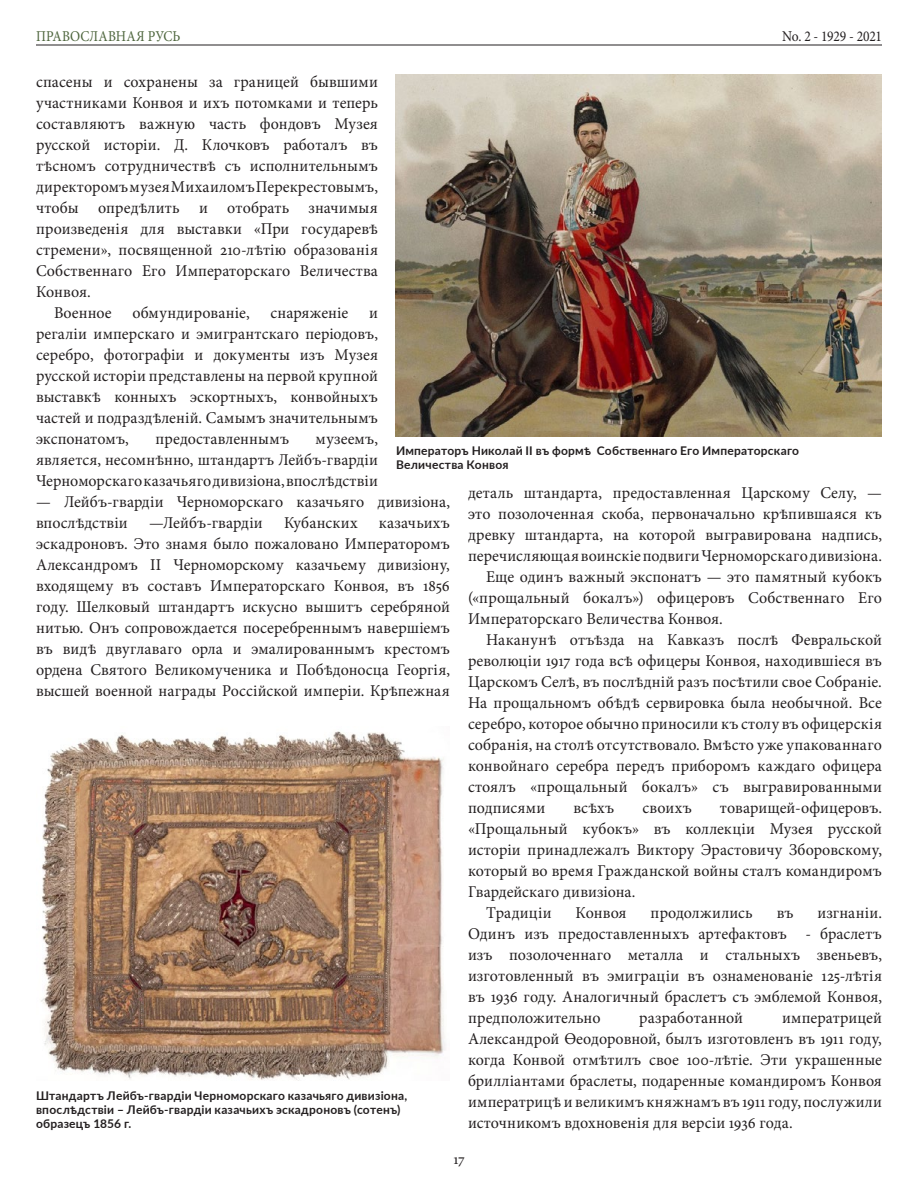
<style>
.page{position:relative;width:918px;height:1188px;background:#fff}
.page>*{position:absolute;margin:0;border:0;box-sizing:border-box;transform-origin:0 0}
.t1{font:16.5px/21px "Minion Pro";letter-spacing:.01em;color:#231f20;text-align:justify}
.t2{font:15px "Minion Pro";letter-spacing:.01em;color:#4d653c;scale:.9 1}
.t3{font:15px "Minion Pro";letter-spacing:-.02em;color:#231f20;scale:.9 1}
.t4{font:15px "Minion Pro";letter-spacing:-.02em;color:#231f20}
.t5{font:700 12px/14.4px "Lato";letter-spacing:.02em;color:#231f20}
</style>
<div class="page">
<img style="left:396px;top:75px;width:486px;height:361px">
<img style="left:41px;top:731px;width:405px;height:349px">
<hr style="left:36px;top:45px;width:846px;height:1px;background:#231f20">
<p class="t2" style="left:36px;top:26px;width:162px">ПРАВОСЛАВНАЯ РУСЬ</p>
<p class="t3" style="left:782px;top:26px;width:112px">No. 2 - 1929 - 2021</p>
<p class="t1" style="left:36px;top:71px;width:343px">спасены и сохранены за границей бывшими</p>
<p class="t1" style="left:36px;top:92px;width:343px">участниками Конвоя и ихъ потомками и теперь</p>
<p class="t1" style="left:36px;top:113px;width:343px">составляютъ важную часть фондовъ Музея</p>
<p class="t1" style="left:36px;top:134px;width:343px">русской исторіи. Д. Клочковъ работалъ въ</p>
<p class="t1" style="left:36px;top:155px;width:344px">тѣсномъ сотрудничествѣ съ исполнительнымъ</p>
<p class="t1" style="left:36px;top:176px;width:344px">директоромъ музея Михаиломъ Перекрестовымъ,</p>
<p class="t1" style="left:36px;top:197px;width:343px">чтобы опредѣлить и отобрать значимыя</p>
<p class="t1" style="left:36px;top:218px;width:343px">произведенія для выставки «При государевѣ</p>
<p class="t1" style="left:36px;top:239px;width:344px">стремени», посвященной 210-лѣтію образованія</p>
<p class="t1" style="left:36px;top:260px;width:344px">Собственнаго Его Императорскаго Величества</p>
<p class="t1" style="left:36px;top:281px;width:56px">Конвоя.</p>
<p class="t1" style="left:54px;top:302px;width:59px">Военное</p>
<p class="t1" style="left:132px;top:302px;width:119px">обмундированіе,</p>
<p class="t1" style="left:271px;top:302px;width:79px">снаряженіе</p>
<p class="t1" style="left:36px;top:302px;width:344px;text-indent:333px">и регаліи имперскаго и эмигрантскаго періодовъ, серебро, фотографіи и документы изъ Музея русской исторіи представлены на первой крупной выставкѣ конныхъ эскортныхъ, конвойныхъ частей и подраздѣленій. Самымъ значительнымъ экспонатомъ,</p>
<p class="t1" style="left:155px;top:428px;width:135px">предоставленнымъ</p>
<p class="t1" style="left:36px;top:428px;width:344px;text-indent:280px">музеемъ, является, несомнѣнно, штандартъ Лейбъ-гвардіи Черноморскаго казачьяго дивизіона, впослѣдствіи</p>
<p class="t1" style="left:36px;top:491px;width:416px">— Лейбъ-гвардіи Черноморскаго казачьяго дивизіона, впослѣдствіи</p>
<p class="t5" style="left:396px;top:443px;width:405px">Императоръ Николай II въ формѣ Собственнаго Его Императорскаго<br>Величества Конвоя</p>
<p class="t1" style="left:468px;top:482px;width:415px">деталь штандарта, предоставленная Царскому Селу, —</p>
<p class="t1" style="left:468px;top:503px;width:416px">это позолоченная скоба, первоначально крѣпившаяся къ</p>
<p class="t1" style="left:468px;top:524px;width:416px">древку штандарта, на которой выгравирована надпись,</p>
<p class="t1" style="left:468px;top:545px;width:416px">перечисляющая воинскіе подвиги Черноморскаго дивизіона.</p>
<p class="t1" style="left:486px;top:566px;width:397px">Еще одинъ важный экспонатъ — это памятный кубокъ</p>
<p class="t1" style="left:468px;top:587px;width:416px">(«прощальный бокалъ») офицеровъ Собственнаго Его</p>
<p class="t1" style="left:468px;top:608px;width:256px">Императорскаго Величества Конвоя.</p>
<p class="t1" style="left:486px;top:629px;width:397px">Наканунѣ отъѣзда на Кавказъ послѣ Февральской</p>
<p class="t1" style="left:468px;top:650px;width:415px">революціи 1917 года всѣ офицеры Конвоя, находившіеся въ</p>
<p class="t1" style="left:468px;top:671px;width:415px">Царскомъ Селѣ, въ послѣдній разъ посѣтили свое Собраніе.</p>
<p class="t1" style="left:468px;top:692px;width:416px">На прощальномъ обѣдѣ сервировка была необычной. Все</p>
<p class="t1" style="left:468px;top:713px;width:416px">серебро, которое обычно приносили къ столу въ офицерскія</p>
<p class="t1" style="left:468px;top:734px;width:416px">собранія, на столѣ отсутствовало. Вмѣсто уже упакованнаго</p>
<p class="t1" style="left:468px;top:755px;width:415px">конвойнаго серебра передъ приборомъ каждаго офицера</p>
<p class="t1" style="left:468px;top:776px;width:416px">стоялъ «прощальный бокалъ» съ выгравированными</p>
<p class="t1" style="left:468px;top:797px;width:79px">подписями</p>
<p class="t1" style="left:573px;top:797px;width:42px">всѣхъ</p>
<p class="t1" style="left:642px;top:797px;width:51px">своихъ</p>
<p class="t1" style="left:720px;top:797px;width:164px">товарищей-офицеровъ.</p>
<p class="t1" style="left:468px;top:818px;width:415px">«Прощальный кубокъ» въ коллекціи Музея русской</p>
<p class="t1" style="left:468px;top:839px;width:416px">исторіи принадлежалъ Виктору Эрастовичу Зборовскому,</p>
<p class="t1" style="left:468px;top:860px;width:416px">который во время Гражданской войны сталъ командиромъ</p>
<p class="t1" style="left:468px;top:881px;width:169px">Гвардейскаго дивизіона.</p>
<p class="t1" style="left:486px;top:902px;width:67px">Традиціи</p>
<p class="t1" style="left:576px;top:902px;width:53px">Конвоя</p>
<p class="t1" style="left:651px;top:902px;width:104px">продолжились</p>
<p class="t1" style="left:777px;top:902px;width:18px">въ</p>
<p class="t1" style="left:149px;top:512px;width:115px">—Лейбъ-гвардіи</p>
<p class="t1" style="left:284px;top:512px;width:75px">Кубанских</p>
<p class="t1" style="left:36px;top:512px;width:416px;text-indent:343px">казачьихъ эскадроновъ. Это знамя было пожаловано Императоромъ Александромъ ӀӀ Черноморскому казачьему дивизіону, входящему въ составъ Императорскаго Конвоя, въ 1856 году. Шелковый штандартъ искусно вышитъ серебряной нитью. Онъ сопровождается посеребреннымъ навершіемъ въ видѣ двуглаваго орла и эмалированнымъ крестомъ ордена Святого Великомученика и Побѣдоносца Георгія, высшей военной награды Россійской имперіи. Крѣпежная</p>
<p class="t1" style="left:468px;top:902px;width:416px;text-indent:350px">изгнаніи.<br>Одинъ изъ предоставленныхъ артефактовъ - браслетъ изъ позолоченнаго металла и стальныхъ звеньевъ, изготовленный въ эмиграціи въ ознаменованіе 125-лѣтія въ 1936 году. Аналогичный браслетъ съ эмблемой Конвоя, предположительно</p>
<p class="t1" style="left:639px;top:1007px;width:105px">разработанной</p>
<p class="t1" style="left:468px;top:1007px;width:416px;text-indent:314px">императрицей Александрой Ѳеодоровной, былъ изготовленъ въ 1911 году, когда Конвой отмѣтилъ свое 100-лѣтіе. Эти украшенные брилліантами браслеты, подаренные командиромъ Конвоя императрицѣ и великимъ княжнамъ въ 1911 году, послужили источникомъ вдохновенія для версіи 1936 года.</p>
<p class="t5" style="left:36px;top:1088px;width:373px">Штандартъ Лейбъ-гвардiи Черноморскaго казачьяго дивизiона, впослѣдствiи – Лейбъ-гвардiи казачьихъ эскадроновъ (сотенъ) образецъ 1856 г.</p>
<p class="t4" style="left:453px;top:1149px;width:13px">17</p>
</div>
